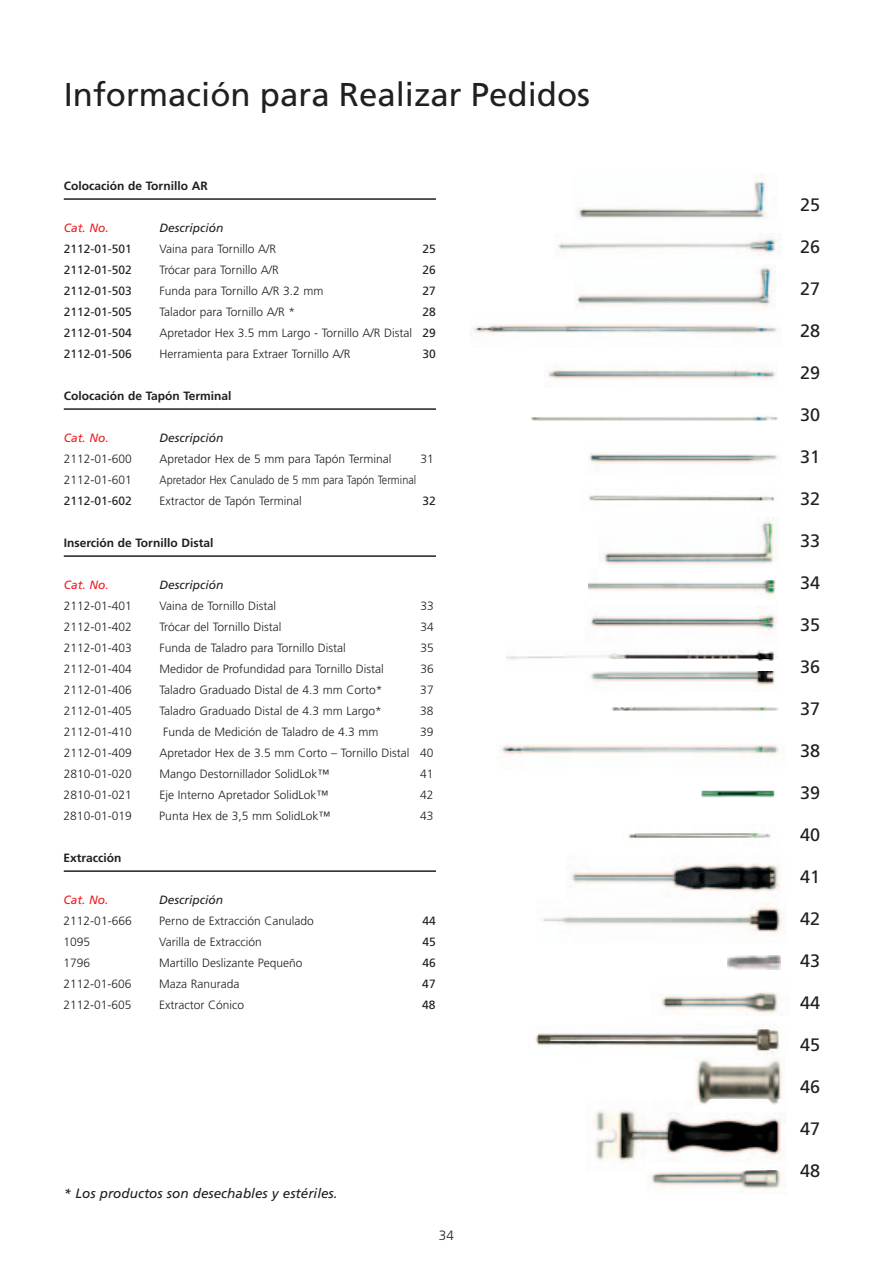
<style>
.page{position:relative;width:893px;height:1263px;background:#fff}
.page>*{position:absolute;margin:0;border:0;box-sizing:border-box;transform-origin:0 0}
.t1{font:33px "Frutiger LT Std";color:#231f20}
.t2{font:18px "Frutiger LT Std";color:#231f20}
.t3{font:italic 13.5px "Frutiger LT Std";color:#231f20}
.t4{font:300 13.5px "Frutiger LT Std";color:#231f20}
.t5{font:300 12px "Frutiger LT Std";color:#231f20}
.t6{font:12px "Frutiger LT Std";color:#231f20}
.t7{font:700 12px "Frutiger LT Std";color:#231f20}
.t8{font:italic 12px "Frutiger LT Std";color:#231f20}
.t9{font:300 12px "Frutiger LT Std";color:#231f20;scale:.9 1}
.t10{font:italic 12px "Frutiger LT Std";color:#ee1d23}
.s1{font-weight:400}
</style>
<div class="page">
<img style="left:595px;top:1109px;width:190px;height:53px">
<img style="left:576px;top:181px;width:191px;height:38px">
<img style="left:589px;top:453px;width:190px;height:11px">
<img style="left:589px;top:495px;width:186px;height:7px">
<img style="left:558px;top:236px;width:221px;height:17px">
<img style="left:577px;top:267px;width:198px;height:40px">
<img style="left:470px;top:324px;width:308px;height:11px">
<img style="left:548px;top:365px;width:228px;height:14px">
<img style="left:531px;top:416px;width:247px;height:5px">
<img style="left:599px;top:517px;width:180px;height:48px">
<img style="left:588px;top:580px;width:187px;height:15px">
<img style="left:589px;top:614px;width:188px;height:20px">
<img style="left:611px;top:707px;width:167px;height:4px">
<img style="left:501px;top:744px;width:278px;height:11px">
<img style="left:701px;top:790px;width:74px;height:8px">
<img style="left:628px;top:833px;width:144px;height:6px">
<img style="left:570px;top:863px;width:210px;height:29px">
<img style="left:542px;top:904px;width:243px;height:29px">
<img style="left:727px;top:955px;width:54px;height:15px">
<img style="left:589px;top:671px;width:186px;height:15px">
<img style="left:506px;top:649px;width:269px;height:11px">
<img style="left:586px;top:659px;width:189px;height:2px">
<img style="left:661px;top:992px;width:121px;height:23px">
<img style="left:650px;top:1170px;width:131px;height:19px">
<img style="left:535px;top:1028px;width:244px;height:26px">
<img style="left:694px;top:1058px;width:91px;height:54px">
<hr style="left:64px;top:198px;width:372px;height:2px;background:#231f20">
<hr style="left:64px;top:408px;width:372px;height:2px;background:#231f20">
<hr style="left:64px;top:555px;width:372px;height:2px;background:#231f20">
<hr style="left:64px;top:870px;width:372px;height:2px;background:#231f20">
<h1 class="t1" style="left:64px;top:75px;width:528px">Información para Realizar Pedidos</h1>
<p class="t7" style="left:64px;top:179px;width:145px">Colocación de Tornillo AR</p>
<p class="t10" style="left:64px;top:221px;width:47px">Cat. No.</p>
<p class="t8" style="left:159px;top:221px;width:65px">Descripción</p>
<p class="t6" style="left:64px;top:242px;width:70px">2112-01-501</p>
<p class="t5" style="left:159px;top:242px;width:118px">Vaina para Tornillo A/R</p>
<p class="t6" style="left:422px;top:242px;width:15px">25</p>
<p class="t6" style="left:64px;top:263px;width:70px">2112-01-502</p>
<p class="t5" style="left:159px;top:263px;width:121px">Trócar para Tornillo A/R</p>
<p class="t6" style="left:422px;top:263px;width:15px">26</p>
<p class="t6" style="left:64px;top:284px;width:70px">2112-01-503</p>
<p class="t5" style="left:159px;top:284px;width:165px">Funda para Tornillo A/R 3.2 mm</p>
<p class="t6" style="left:422px;top:284px;width:15px">27</p>
<p class="t6" style="left:64px;top:305px;width:70px">2112-01-505</p>
<p class="t5" style="left:159px;top:305px;width:137px">Talador para Tornillo A/R *</p>
<p class="t6" style="left:422px;top:305px;width:15px">28</p>
<p class="t6" style="left:64px;top:326px;width:70px">2112-01-504</p>
<p class="t5" style="left:159px;top:326px;width:278px">Apretador Hex 3.5 mm Largo - Tornillo A/R Distal <span class="s1">29</span></p>
<p class="t6" style="left:64px;top:347px;width:70px">2112-01-506</p>
<p class="t5" style="left:159px;top:347px;width:192px">Herramienta para Extraer Tornillo A/R</p>
<p class="t6" style="left:422px;top:347px;width:15px">30</p>
<p class="t7" style="left:64px;top:389px;width:169px">Colocación de Tapón Terminal</p>
<p class="t10" style="left:64px;top:431px;width:47px">Cat. No.</p>
<p class="t8" style="left:159px;top:431px;width:65px">Descripción</p>
<p class="t5" style="left:64px;top:452px;width:70px">2112-01-600</p>
<p class="t5" style="left:159px;top:452px;width:234px">Apretador Hex de 5 mm para Tapón Terminal</p>
<p class="t5" style="left:420px;top:452px;width:15px">31</p>
<p class="t5" style="left:64px;top:473px;width:70px">2112-01-601</p>
<p class="t9" style="left:159px;top:473px;width:287px">Apretador Hex Canulado de 5 mm para Tapón Terminal</p>
<p class="t6" style="left:64px;top:494px;width:70px">2112-01-602</p>
<p class="t5" style="left:159px;top:494px;width:144px">Extractor de Tapón Terminal</p>
<p class="t6" style="left:422px;top:494px;width:15px">32</p>
<p class="t7" style="left:64px;top:536px;width:151px">Inserción de Tornillo Distal</p>
<p class="t10" style="left:64px;top:578px;width:47px">Cat. No.</p>
<p class="t8" style="left:159px;top:578px;width:65px">Descripción</p>
<p class="t5" style="left:64px;top:599px;width:70px">2112-01-401</p>
<p class="t5" style="left:159px;top:599px;width:118px">Vaina de Tornillo Distal</p>
<p class="t5" style="left:420px;top:599px;width:15px">33</p>
<p class="t5" style="left:64px;top:620px;width:70px">2112-01-402</p>
<p class="t5" style="left:159px;top:620px;width:123px">Trócar del Tornillo Distal</p>
<p class="t5" style="left:420px;top:620px;width:15px">34</p>
<p class="t5" style="left:64px;top:641px;width:70px">2112-01-403</p>
<p class="t5" style="left:159px;top:641px;width:188px">Funda de Taladro para Tornillo Distal</p>
<p class="t5" style="left:420px;top:641px;width:15px">35</p>
<p class="t5" style="left:64px;top:662px;width:70px">2112-01-404</p>
<p class="t5" style="left:159px;top:662px;width:226px">Medidor de Profundidad para Tornillo Distal</p>
<p class="t5" style="left:420px;top:662px;width:15px">36</p>
<p class="t5" style="left:64px;top:683px;width:70px">2112-01-406</p>
<p class="t5" style="left:159px;top:683px;width:225px">Taladro Graduado Distal de 4.3 mm Corto*</p>
<p class="t5" style="left:420px;top:683px;width:15px">37</p>
<p class="t5" style="left:64px;top:704px;width:70px">2112-01-405</p>
<p class="t5" style="left:159px;top:704px;width:224px">Taladro Graduado Distal de 4.3 mm Largo*</p>
<p class="t5" style="left:420px;top:704px;width:15px">38</p>
<p class="t5" style="left:64px;top:725px;width:70px">2112-01-410</p>
<p class="t5" style="left:163px;top:725px;width:217px">Funda de Medición de Taladro de 4.3 mm</p>
<p class="t5" style="left:420px;top:725px;width:15px">39</p>
<p class="t5" style="left:64px;top:746px;width:70px">2112-01-409</p>
<p class="t5" style="left:159px;top:746px;width:276px">Apretador Hex de 3.5 mm Corto – Tornillo Distal 40</p>
<p class="t5" style="left:64px;top:767px;width:70px">2810-01-020</p>
<p class="t5" style="left:159px;top:767px;width:172px">Mango Destornillador SolidLok™</p>
<p class="t5" style="left:420px;top:767px;width:15px">41</p>
<p class="t5" style="left:64px;top:788px;width:70px">2810-01-021</p>
<p class="t5" style="left:159px;top:788px;width:170px">Eje Interno Apretador SolidLok™</p>
<p class="t5" style="left:420px;top:788px;width:15px">42</p>
<p class="t5" style="left:64px;top:809px;width:70px">2810-01-019</p>
<p class="t5" style="left:159px;top:809px;width:172px">Punta Hex de 3,5 mm SolidLok™</p>
<p class="t5" style="left:420px;top:809px;width:15px">43</p>
<p class="t7" style="left:64px;top:851px;width:60px">Extracción</p>
<p class="t10" style="left:64px;top:893px;width:47px">Cat. No.</p>
<p class="t8" style="left:159px;top:893px;width:65px">Descripción</p>
<p class="t5" style="left:64px;top:914px;width:70px">2112-01-666</p>
<p class="t5" style="left:159px;top:914px;width:156px">Perno de Extracción Canulado</p>
<p class="t6" style="left:422px;top:914px;width:15px">44</p>
<p class="t5" style="left:64px;top:935px;width:28px">1095</p>
<p class="t5" style="left:159px;top:935px;width:104px">Varilla de Extracción</p>
<p class="t6" style="left:422px;top:935px;width:15px">45</p>
<p class="t5" style="left:64px;top:956px;width:28px">1796</p>
<p class="t5" style="left:159px;top:956px;width:145px">Martillo Deslizante Pequeño</p>
<p class="t6" style="left:422px;top:956px;width:15px">46</p>
<p class="t5" style="left:64px;top:977px;width:70px">2112-01-606</p>
<p class="t5" style="left:159px;top:977px;width:82px">Maza Ranurada</p>
<p class="t6" style="left:422px;top:977px;width:15px">47</p>
<p class="t5" style="left:64px;top:998px;width:70px">2112-01-605</p>
<p class="t5" style="left:159px;top:998px;width:86px">Extractor Cónico</p>
<p class="t6" style="left:422px;top:998px;width:15px">48</p>
<p class="t3" style="left:64px;top:1185px;width:275px">* Los productos son desechables y estériles.</p>
<p class="t4" style="left:439px;top:1227px;width:17px">34</p>
<h2 class="t2" style="left:800px;top:194px;width:22px">25</h2>
<h2 class="t2" style="left:800px;top:236px;width:22px">26</h2>
<h2 class="t2" style="left:800px;top:278px;width:22px">27</h2>
<h2 class="t2" style="left:800px;top:320px;width:22px">28</h2>
<h2 class="t2" style="left:800px;top:362px;width:22px">29</h2>
<h2 class="t2" style="left:800px;top:404px;width:22px">30</h2>
<h2 class="t2" style="left:800px;top:446px;width:22px">31</h2>
<h2 class="t2" style="left:800px;top:488px;width:22px">32</h2>
<h2 class="t2" style="left:800px;top:530px;width:22px">33</h2>
<h2 class="t2" style="left:800px;top:572px;width:22px">34</h2>
<h2 class="t2" style="left:800px;top:614px;width:22px">35</h2>
<h2 class="t2" style="left:800px;top:656px;width:22px">36</h2>
<h2 class="t2" style="left:800px;top:698px;width:22px">37</h2>
<h2 class="t2" style="left:800px;top:740px;width:22px">38</h2>
<h2 class="t2" style="left:800px;top:782px;width:22px">39</h2>
<h2 class="t2" style="left:800px;top:824px;width:22px">40</h2>
<h2 class="t2" style="left:800px;top:866px;width:22px">41</h2>
<h2 class="t2" style="left:800px;top:908px;width:22px">42</h2>
<h2 class="t2" style="left:800px;top:950px;width:22px">43</h2>
<h2 class="t2" style="left:800px;top:992px;width:22px">44</h2>
<h2 class="t2" style="left:800px;top:1034px;width:22px">45</h2>
<h2 class="t2" style="left:800px;top:1076px;width:22px">46</h2>
<h2 class="t2" style="left:800px;top:1118px;width:22px">47</h2>
<h2 class="t2" style="left:800px;top:1160px;width:22px">48</h2>
</div>
